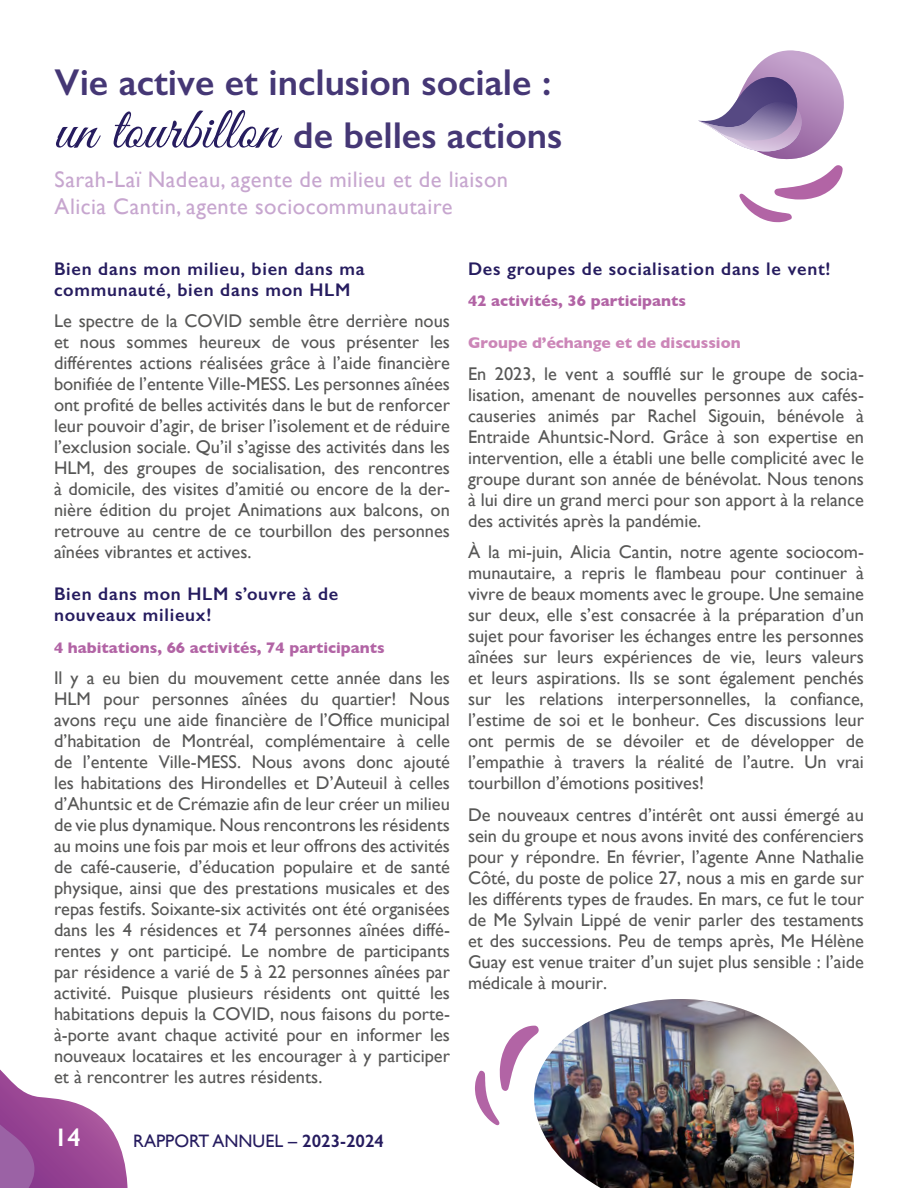
<style>
.page{position:relative;width:918px;height:1188px;background:#fff}
.page>*{position:absolute;margin:0;border:0;box-sizing:border-box;transform-origin:0 0}
.t1{font:600 37.5px/52.5px "Gill Sans";color:#453775}
.t2{font:600 25.5px "Gill Sans";color:#fff}
.t3{font:22.5px/27px "Gill Sans";letter-spacing:.02em;color:#c7a6cf}
.t4{font:18.3px/21px "Gill Sans";color:#575756;text-align:justify}
.t5{font:600 18.3px/21px "Gill Sans";letter-spacing:.04em;color:#261c5f}
.t6{font:18px "Gill Sans";color:#261c5f}
.t7{font:700 15.6px "Gill Sans";color:#b264a5}
.t8{font:700 15.6px "Gill Sans";color:#cc86b8}
.s1{font-family:"Great Vibes";font-weight:400;font-size:60px;color:#261c5f}
.s2{font-weight:600}
</style>
<div class="page">
<svg style="left:0;top:1069px;width:128px;height:119px"></svg>
<svg style="left:475px;top:1056px;width:27px;height:70px"></svg>
<svg style="left:698px;top:50px;width:146px;height:173px"></svg>
<img style="left:502px;top:999px;width:353px;height:189px">
<h1 class="t1" style="left:55px;top:56px;width:509px">Vie active et inclusion sociale : <span class="s1">un tourbillon</span> de belles actions</h1>
<p class="t3" style="left:55px;top:166px;width:455px">Sarah-Laï Nadeau, agente de milieu et de liaison<br>Alicia Cantin, agente sociocommunautaire</p>
<p class="t5" style="left:54px;top:258px;width:312px">Bien dans mon milieu, bien dans ma communauté, bien dans mon HLM</p>
<p class="t4" style="left:54px;top:310px;width:398px">Le spectre de la COVID semble être derrière nous et nous sommes heureux de vous présenter les différentes actions réalisées grâce à l’aide financière bonifiée de l’entente Ville-MESS. Les personnes aînées ont profité de belles activités dans le but de renforcer leur pouvoir d’agir, de briser l’isolement et de réduire l’exclusion sociale. Qu’il s’agisse des activités dans les HLM, des groupes de socialisation, des rencontres à domicile, des visites d’amitié ou encore de la der&shy;nière édition du projet Animations aux balcons, on retrouve au centre de ce tourbillon des personnes aînées vibrantes et actives.</p>
<p class="t5" style="left:54px;top:583px;width:286px">Bien dans mon HLM s’ouvre à de nouveaux milieux!</p>
<p class="t7" style="left:54px;top:635px;width:332px">4 habitations, 66 activités, 74 participants</p>
<p class="t4" style="left:54px;top:667px;width:398px">Il y a eu bien du mouvement cette année dans les HLM pour personnes aînées du quartier! Nous avons reçu une aide financière de l’Office municipal d’habitation de Montréal, complémentaire à celle de l’entente Ville-MESS. Nous avons donc ajouté les habitations des Hirondelles et D’Auteuil à celles d’Ahuntsic et de Crémazie afin de leur créer un milieu de vie plus dynamique. Nous rencontrons les résidents au moins une fois par mois et leur offrons des activités de café-causerie, d’éducation populaire et de santé physique, ainsi que des prestations musicales et des repas festifs. Soixante-six activités ont été organisées dans les 4 résidences et 74 personnes aînées diffé&shy;rentes y ont participé. Le nombre de participants par résidence a varié de 5 à 22 personnes aînées par activité. Puisque plusieurs résidents ont quitté les habitations depuis la COVID, nous faisons du porte&shy;à-porte avant chaque activité pour en informer les nouveaux locataires et les encourager à y participer et à rencontrer les autres résidents.</p>
<p class="t5" style="left:468px;top:258px;width:364px">Des groupes de socialisation dans le vent!</p>
<p class="t7" style="left:468px;top:288px;width:219px">42 activités, 36 participants</p>
<p class="t8" style="left:468px;top:330px;width:274px">Groupe d’échange et de discussion</p>
<p class="t4" style="left:468px;top:363px;width:398px">En 2023, le vent a soufflé sur le groupe de socia&shy;lisation, amenant de nouvelles personnes aux cafés&shy;causeries animés par Rachel Sigouin, bénévole à Entraide Ahuntsic-Nord. Grâce à son expertise en intervention, elle a établi une belle complicité avec le groupe durant son année de bénévolat. Nous tenons à lui dire un grand merci pour son apport à la relance des activités après la pandémie.</p>
<p class="t4" style="left:468px;top:541px;width:398px">À la mi-juin, Alicia Cantin, notre agente sociocom&shy;munautaire, a repris le flambeau pour continuer à vivre de beaux moments avec le groupe. Une semaine sur deux, elle s’est consacrée à la préparation d’un sujet pour favoriser les échanges entre les personnes aînées sur leurs expériences de vie, leurs valeurs et leurs aspirations. Ils se sont également penchés sur les relations interpersonnelles, la confiance, l’estime de soi et le bonheur. Ces discussions leur ont permis de se dévoiler et de développer de l’empathie à travers la réalité de l’autre. Un vrai tourbillon d’émotions positives!</p>
<p class="t4" style="left:468px;top:804px;width:398px">De nouveaux centres d’intérêt ont aussi émergé au sein du groupe et nous avons invité des conférenciers pour y répondre. En février, l’agente Anne Nathalie Côté, du poste de police 27, nous a mis en garde sur les différents types de fraudes. En mars, ce fut le tour de Me Sylvain Lippé de venir parler des testaments et des successions. Peu de temps après, Me Hélène Guay est venue traiter d’un sujet plus sensible : l’aide médicale à mourir.</p>
<h2 class="t2" style="left:54px;top:1122px;width:28px">14</h2>
<p class="t6" style="left:133px;top:1131px;width:253px">RAPPORT ANNUEL – <span class="s2">2023-2024</span></p>
</div>
